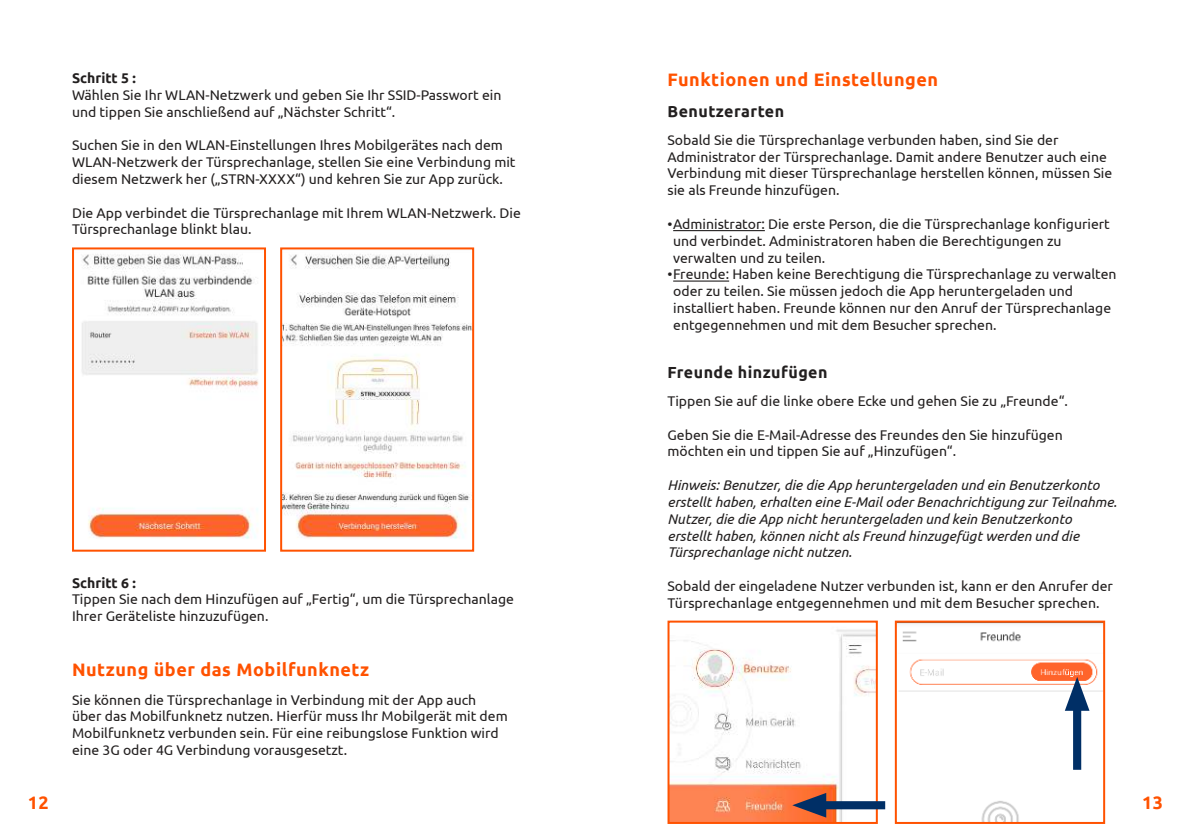
<style>
.page{position:relative;width:1191px;height:840px;background:#fff}
.page>*{position:absolute;margin:0;border:0;box-sizing:border-box;transform-origin:0 0}
.t1{font:700 18px "Ubuntu";letter-spacing:.03em;color:#ff5200}
.t2{font:700 16px "Ubuntu";letter-spacing:.03em;color:#221f1f}
.t3{font:14px/16.8px "Ubuntu";color:#221f1f}
.t4{font:italic 14px/16.8px "Ubuntu";color:#221f1f}
.t5{font:700 14px "Ubuntu";color:#221f1f}
</style>
<div class="page">
<img style="left:82px;top:254px;width:177px;height:285px">
<div style="left:72px;top:247px;width:194px;height:304px;border:2px solid #ff5200"></div>
<img style="left:283px;top:254px;width:188px;height:285px">
<div style="left:280px;top:247px;width:194px;height:304px;border:2px solid #ff5200"></div>
<hr style="left:673px;top:230px;width:92px;height:1px;background:#221f1f">
<hr style="left:673px;top:280px;width:56px;height:1px;background:#221f1f">
<img style="left:670px;top:629px;width:205px;height:191px">
<div style="left:667px;top:620px;width:211px;height:203px;border:2px solid #ff5200"></div>
<img style="left:898px;top:623px;width:204px;height:197px">
<div style="left:895px;top:620px;width:210px;height:203px;border:2px solid #ff5200"></div>
<svg style="left:826px;top:800px;width:59px;height:8px"></svg>
<svg style="left:792px;top:792px;width:34px;height:25px"></svg>
<div style="left:1073px;top:696px;width:8px;height:73px;background:#002f66"></div>
<svg style="left:1064px;top:676px;width:25px;height:34px"></svg>
<p class="t5" style="left:72px;top:72px;width:65px">Schritt 5 :</p>
<p class="t3" style="left:72px;top:87px;width:431px">Wählen Sie Ihr WLAN-Netzwerk und geben Sie Ihr SSID-Passwort ein und tippen Sie anschließend auf „Nächster Schritt“.</p>
<p class="t3" style="left:72px;top:137px;width:445px">Suchen Sie in den WLAN-Einstellungen Ihres Mobilgerätes nach dem<br>WLAN-Netzwerk der Türsprechanlage, stellen Sie eine Verbindung mit diesem Netzwerk her („STRN-XXXX“) und kehren Sie zur App zurück.</p>
<p class="t3" style="left:72px;top:205px;width:450px">Die App verbindet die Türsprechanlage mit Ihrem WLAN-Netzwerk. Die<br>Türsprechanlage blinkt blau.</p>
<p class="t5" style="left:72px;top:576px;width:65px">Schritt 6 :</p>
<p class="t3" style="left:72px;top:591px;width:443px">Tippen Sie nach dem Hinzufügen auf „Fertig“, um die Türsprechanlage<br>Ihrer Geräteliste hinzuzufügen.</p>
<p class="t1" style="left:72px;top:662px;width:299px">Nutzung über das Mobilfunknetz</p>
<p class="t3" style="left:72px;top:691px;width:437px">Sie können die Türsprechanlage in Verbindung mit der App auch über das Mobilfunknetz nutzen. Hierfür muss Ihr Mobilgerät mit dem Mobilfunknetz verbunden sein. Für eine reibungslose Funktion wird eine 3G oder 4G Verbindung vorausgesetzt.</p>
<p class="t1" style="left:667px;top:72px;width:272px">Funktionen und Einstellungen</p>
<p class="t2" style="left:667px;top:104px;width:118px">Benutzerarten</p>
<p class="t3" style="left:667px;top:132px;width:446px">Sobald Sie die Türsprechanlage verbunden haben, sind Sie der Administrator der Türsprechanlage. Damit andere Benutzer auch eine Verbindung mit dieser Türsprechanlage herstellen können, müssen Sie sie als Freunde hinzufügen.</p>
<p class="t3" style="left:673px;top:216px;width:438px;text-indent:-6px">• Administrator: Die erste Person, die die Türsprechanlage konfiguriert und verbindet. Administratoren haben die Berechtigungen zu verwalten und zu teilen.</p>
<p class="t3" style="left:673px;top:266px;width:445px;text-indent:-6px">• Freunde: Haben keine Berechtigung die Türsprechanlage zu verwalten oder zu teilen. Sie müssen jedoch die App heruntergeladen und installiert haben. Freunde können nur den Anruf der Türsprechanlage entgegennehmen und mit dem Besucher sprechen.</p>
<p class="t2" style="left:667px;top:365px;width:161px">Freunde hinzufügen</p>
<p class="t3" style="left:667px;top:393px;width:402px">Tippen Sie auf die linke obere Ecke und gehen Sie zu „Freunde“.</p>
<p class="t3" style="left:667px;top:427px;width:397px">Geben Sie die E-Mail-Adresse des Freundes den Sie hinzufügen möchten ein und tippen Sie auf „Hinzufügen“.</p>
<p class="t4" style="left:667px;top:477px;width:451px">Hinweis: Benutzer, die die App heruntergeladen und ein Benutzerkonto erstellt haben, erhalten eine E-Mail oder Benachrichtigung zur Teilnahme.<br>Nutzer, die die App nicht heruntergeladen und kein Benutzerkonto erstellt haben, können nicht als Freund hinzugefügt werden und die Türsprechanlage nicht nutzen.</p>
<p class="t3" style="left:667px;top:578px;width:447px">Sobald der eingeladene Nutzer verbunden ist, kann er den Anrufer der<br>Türsprechanlage entgegennehmen und mit dem Besucher sprechen.</p>
<p class="t1" style="left:28px;top:794px;width:22px">12</p>
<p class="t1" style="left:1142px;top:794px;width:22px">13</p>
</div>
